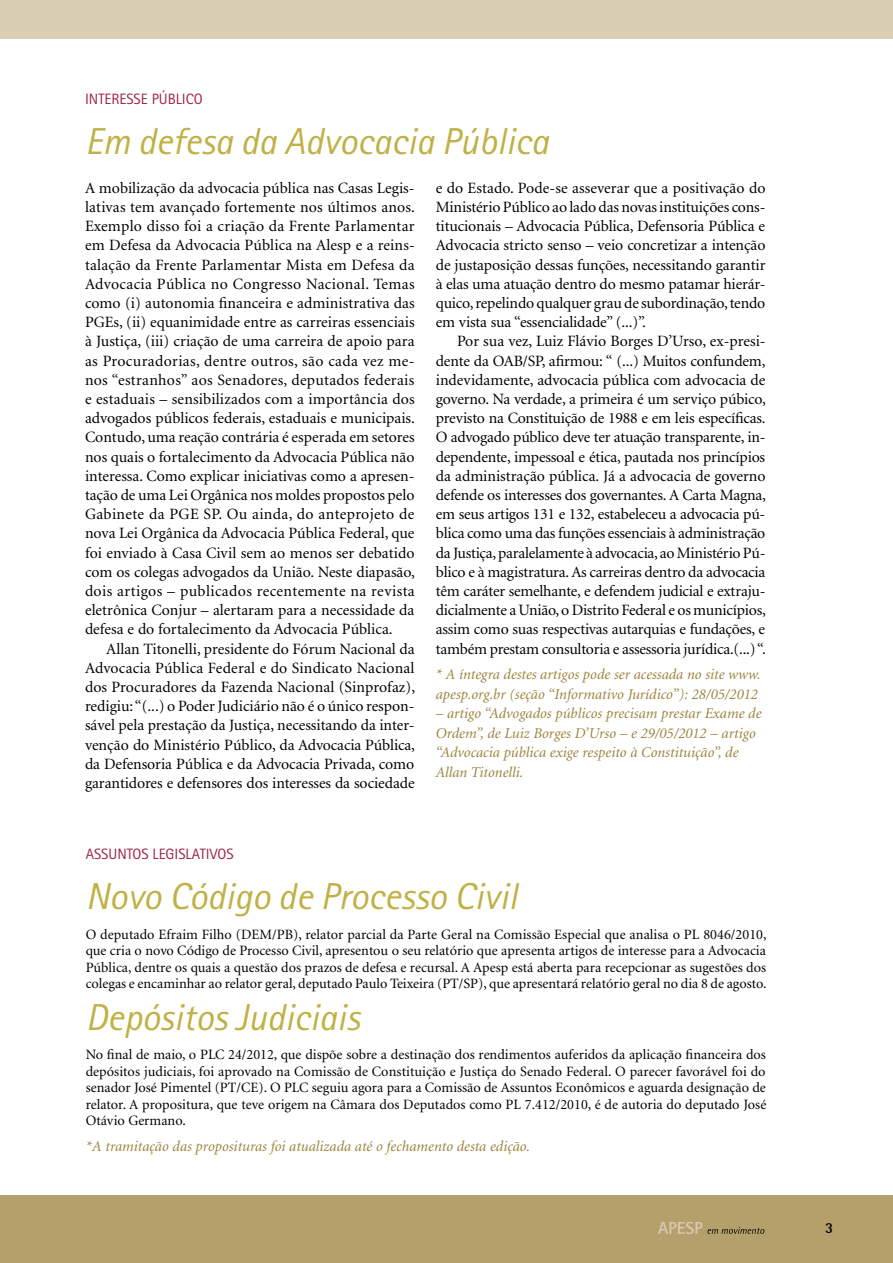
<style>
.page{position:relative;width:893px;height:1263px;background:#fff}
.page>*{position:absolute;margin:0;border:0;box-sizing:border-box;transform-origin:0 0}
.t1{font:italic 37.5px "Rotis Sans Serif Std";color:#c0b146}
.t2{font:15.75px/19.2px "Minion";letter-spacing:-.01em;color:#000;text-align:justify}
.t3{font:italic 15px/19.5px "Minion";color:#9b823d}
.t4{font:15px "Rotis Sans Serif Std";color:#9f2345}
.t5{font:700 15px "Libre Semi Sans S Si";color:#000}
.t6{font:14.25px/16.5px "Minion";color:#000;text-align:justify}
</style>
<div class="page">
<div style="left:0;top:0;width:893px;height:39px;background:#dacfb5"></div>
<div style="left:0;top:1196px;width:893px;height:67px;background:#b5a06c"></div>
<svg style="left:658px;top:1222px;width:106px;height:12px"></svg>
<p class="t4" style="left:85px;top:90px;width:13px">INTERESSE</p>
<p class="t4" style="left:152px;top:90px;width:9px">PÚBLICO</p>
<h1 class="t1" style="left:85px;top:120px;width:465px">Em defesa da Advocacia Pública</h1>
<p class="t2" style="left:436px;top:179px;width:331px">e do Estado. Pode-se asseverar que a positivação do Ministério Público ao lado das novas instituições cons&shy;titucionais – Advocacia Pública, Defensoria Pública e Advocacia stricto senso – veio concretizar a intenção de justaposição dessas funções, necessitando garantir à elas uma atuação dentro do mesmo patamar hierár&shy;quico, repelindo qualquer grau de subordinação, tendo em vista sua “essencialidade” (...)”.</p>
<p class="t2" style="left:436px;top:332px;width:332px;text-indent:21px">Por sua vez, Luiz Flávio Borges D’Urso, ex-presi&shy;dente da OAB/SP, afirmou: “ (...) Muitos confundem, indevidamente, advocacia pública com advocacia de governo. Na verdade, a primeira é um serviço púbico, previsto na Constituição de 1988 e em leis específicas.<br>O advogado público deve ter atuação transparente, in&shy;dependente, impessoal e ética, pautada nos princípios da administração pública. Já a advocacia de governo defende os interesses dos governantes. A Carta Magna, em seus artigos 131 e 132, estabeleceu a advocacia pú&shy;blica como uma das funções essenciais à administração da Justiça, paralelamente à advocacia, ao Ministério Pú&shy;blico e à magistratura. As carreiras dentro da advocacia têm caráter semelhante, e defendem judicial e extraju&shy;dicialmente a União, o Distrito Federal e os municípios, assim como suas respectivas autarquias e fundações, e também prestam consultoria e assessoria jurídica.(...) “.</p>
<p class="t3" style="left:436px;top:665px;width:326px">* A íntegra destes artigos pode ser acessada no site www. apesp.org.br (seção “Informativo Jurídico”): 28/05/2012</p>
<p class="t3" style="left:436px;top:704px;width:327px">– artigo “Advogados públicos precisam prestar Exame de Ordem”, de Luiz Borges D’Urso – e 29/05/2012 – artigo “Advocacia pública exige respeito à Constituição”, de Allan Titonelli.</p>
<p class="t2" style="left:85px;top:179px;width:331px">A mobilização da advocacia pública nas Casas Legis&shy;lativas tem avançado fortemente nos últimos anos.<br>Exemplo disso foi a criação da Frente Parlamentar em Defesa da Advocacia Pública na Alesp e a reins&shy;talação da Frente Parlamentar Mista em Defesa da Advocacia Pública no Congresso Nacional. Temas como (i) autonomia financeira e administrativa das PGEs, (ii) equanimidade entre as carreiras essenciais à Justiça, (iii) criação de uma carreira de apoio para as Procuradorias, dentre outros, são cada vez me&shy;nos “estranhos” aos Senadores, deputados federais e estaduais – sensibilizados com a importância dos advogados públicos federais, estaduais e municipais.<br>Contudo, uma reação contrária é esperada em setores nos quais o fortalecimento da Advocacia Pública não interessa. Como explicar iniciativas como a apresen&shy;tação de uma Lei Orgânica nos moldes propostos pelo Gabinete da PGE SP. Ou ainda, do anteprojeto de nova Lei Orgânica da Advocacia Pública Federal, que foi enviado à Casa Civil sem ao menos ser debatido com os colegas advogados da União. Neste diapasão, dois artigos – publicados recentemente na revista eletrônica Conjur – alertaram para a necessidade da defesa e do fortalecimento da Advocacia Pública.</p>
<p class="t2" style="left:85px;top:640px;width:332px;text-indent:21px">Allan Titonelli, presidente do Fórum Nacional da Advocacia Pública Federal e do Sindicato Nacional dos Procuradores da Fazenda Nacional (Sinprofaz), redigiu: “(...) o Poder Judiciário não é o único respon&shy;sável pela prestação da Justiça, necessitando da inter&shy;venção do Ministério Público, da Advocacia Pública, da Defensoria Pública e da Advocacia Privada, como garantidores e defensores dos interesses da sociedade</p>
<p class="t4" style="left:86px;top:845px;width:18px">ASSUNTOS</p>
<p class="t4" style="left:153px;top:845px;width:30px">LEGISLATIVOS</p>
<h1 class="t1" style="left:86px;top:874px;width:433px">Novo Código de Processo Civil</h1>
<p class="t6" style="left:86px;top:926px;width:682px">O deputado Efraim Filho (DEM/PB), relator parcial da Parte Geral na Comissão Especial que analisa o PL 8046/2010, que cria o novo Código de Processo Civil, apresentou o seu relatório que apresenta artigos de interesse para a Advocacia Pública, dentre os quais a questão dos prazos de defesa e recursal. A Apesp está aberta para recepcionar as sugestões dos colegas e encaminhar ao relator geral, deputado Paulo Teixeira (PT/SP), que apresentará relatório geral no dia 8 de agosto.</p>
<h1 class="t1" style="left:86px;top:995px;width:276px">Depósitos Judiciais</h1>
<p class="t6" style="left:86px;top:1047px;width:682px">No final de maio, o PLC 24/2012, que dispõe sobre a destinação dos rendimentos auferidos da aplicação financeira dos depósitos judiciais, foi aprovado na Comissão de Constituição e Justiça do Senado Federal. O parecer favorável foi do senador José Pimentel (PT/CE). O PLC seguiu agora para a Comissão de Assuntos Econômicos e aguarda designação de relator. A propositura, que teve origem na Câmara dos Deputados como PL 7.412/2010, é de autoria do deputado José Otávio Germano.</p>
<p class="t3" style="left:86px;top:1137px;width:446px">*A tramitação das proposituras foi atualizada até o fechamento desta edição.</p>
<p class="t5" style="left:825px;top:1219px;width:10px">3</p>
</div>
